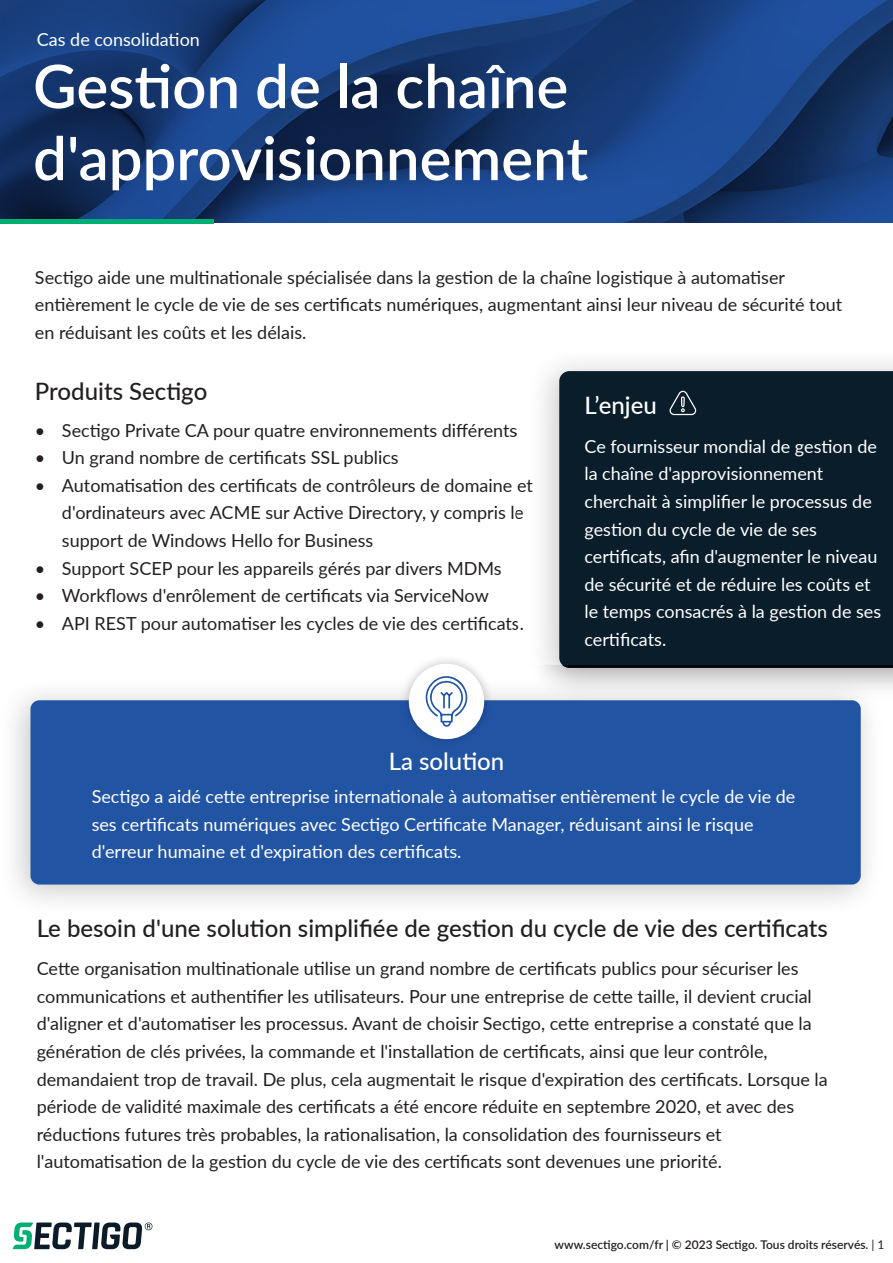
<style>
.page{position:relative;width:893px;height:1263px;background:#fff}
.page>*{position:absolute;margin:0;border:0;box-sizing:border-box;transform-origin:0 0}
.t1{font:600 60px/72px "Lato";color:#fff}
.t2{font:500 24px "Lato";color:#231f20}
.t3{font:500 24px "Lato";color:#fff}
.t4{font:18px/27.6px "Lato";color:#231f20}
.t5{font:18px/27.6px "Lato";color:#fff}
.t6{font:600 12px "Lato";color:#231f20}
.s1{font-weight:400}
</style>
<div class="page">
<svg style="left:0;top:0;width:893px;height:223px;background:#173c79"></svg>
<div style="left:0;top:219px;width:214px;height:5px;background:#00b073"></div>
<div style="left:559px;top:371px;width:334px;height:295px;background:#0a1d2b"></div>
<svg style="left:669px;top:390px;width:28px;height:25px"></svg>
<img style="left:14px;top:666px;width:879px;height:235px">
<div style="left:31px;top:700px;width:830px;height:184px;background:#2254a4;border-radius:9px"></div>
<svg style="left:13px;top:1222px;width:139px;height:27px"></svg>
<img style="left:396px;top:659px;width:101px;height:82px">
<div style="left:409px;top:664px;width:75px;height:75px;background:#fff;border-radius:50%"></div>
<svg style="left:425px;top:676px;width:43px;height:51px"></svg>
<p class="t5" style="left:37px;top:25px;width:165px">Cas de consolidation</p>
<h1 class="t1" style="left:33px;top:48px;width:557px">Gestion de la chaîne d'approvisionnement</h1>
<p class="t4" style="left:35px;top:262px;width:809px">Sectigo aide une multinationale spécialisée dans la gestion de la chaîne logistique à automatiser entièrement le cycle de vie de ses certificats numériques, augmentant ainsi leur niveau de sécurité tout en réduisant les coûts et les délais.</p>
<h2 class="t2" style="left:35px;top:374px;width:174px">Produits Sectigo</h2>
<p class="t4" style="left:35px;top:415px;width:484px">• Sectigo Private CA pour quatre environnements différents</p>
<p class="t4" style="left:35px;top:443px;width:365px">• Un grand nombre de certificats SSL publics</p>
<p class="t4" style="left:62px;top:471px;width:472px;text-indent:-27px">• Automatisation des certificats de contrôleurs de domaine et d'ordinateurs avec ACME sur Active Directory, y compris le support de Windows Hello for Business</p>
<p class="t4" style="left:35px;top:553px;width:468px">• Support SCEP pour les appareils gérés par divers MDMs</p>
<p class="t4" style="left:35px;top:581px;width:455px">• Workflows d'enrôlement de certificats via ServiceNow</p>
<p class="t4" style="left:35px;top:609px;width:490px">• API REST pour automatiser les cycles de vie des certificats.</p>
<h2 class="t3" style="left:584px;top:388px;width:74px">L’enjeu</h2>
<p class="t5" style="left:584px;top:432px;width:298px">Ce fournisseur mondial de gestion de la chaîne d'approvisionnement cherchait à simplifier le processus de gestion du cycle de vie de ses certificats, afin d'augmenter le niveau de sécurité et de réduire les coûts et le temps consacrés à la gestion de ses certificats.</p>
<h2 class="t3" style="left:389px;top:744px;width:117px">La solution</h2>
<p class="t5" style="left:92px;top:782px;width:705px">Sectigo a aidé cette entreprise internationale à automatiser entièrement le cycle de vie de ses certificats numériques avec Sectigo Certificate Manager, réduisant ainsi le risque d'erreur humaine et d'expiration des certificats.</p>
<h2 class="t2" style="left:37px;top:911px;width:793px">Le besoin d'une solution simplifiée de gestion du cycle de vie des certificats</h2>
<p class="t4" style="left:37px;top:954px;width:792px">Cette organisation multinationale utilise un grand nombre de certificats publics pour sécuriser les communications et authentifier les utilisateurs. Pour une entreprise de cette taille, il devient crucial d'aligner et d'automatiser les processus. Avant de choisir Sectigo, cette entreprise a constaté que la génération de clés privées, la commande et l'installation de certificats, ainsi que leur contrôle, demandaient trop de travail. De plus, cela augmentait le risque d'expiration des certificats. Lorsque la période de validité maximale des certificats a été encore réduite en septembre 2020, et avec des réductions futures très probables, la rationalisation, la consolidation des fournisseurs et l'automatisation de la gestion du cycle de vie des certificats sont devenues une priorité.</p>
<p class="t6" style="left:555px;top:1236px;width:331px">www.sectigo.com/fr | © 2023 Sectigo. Tous droits réservés. <span class="s1">| 1</span></p>
</div>
